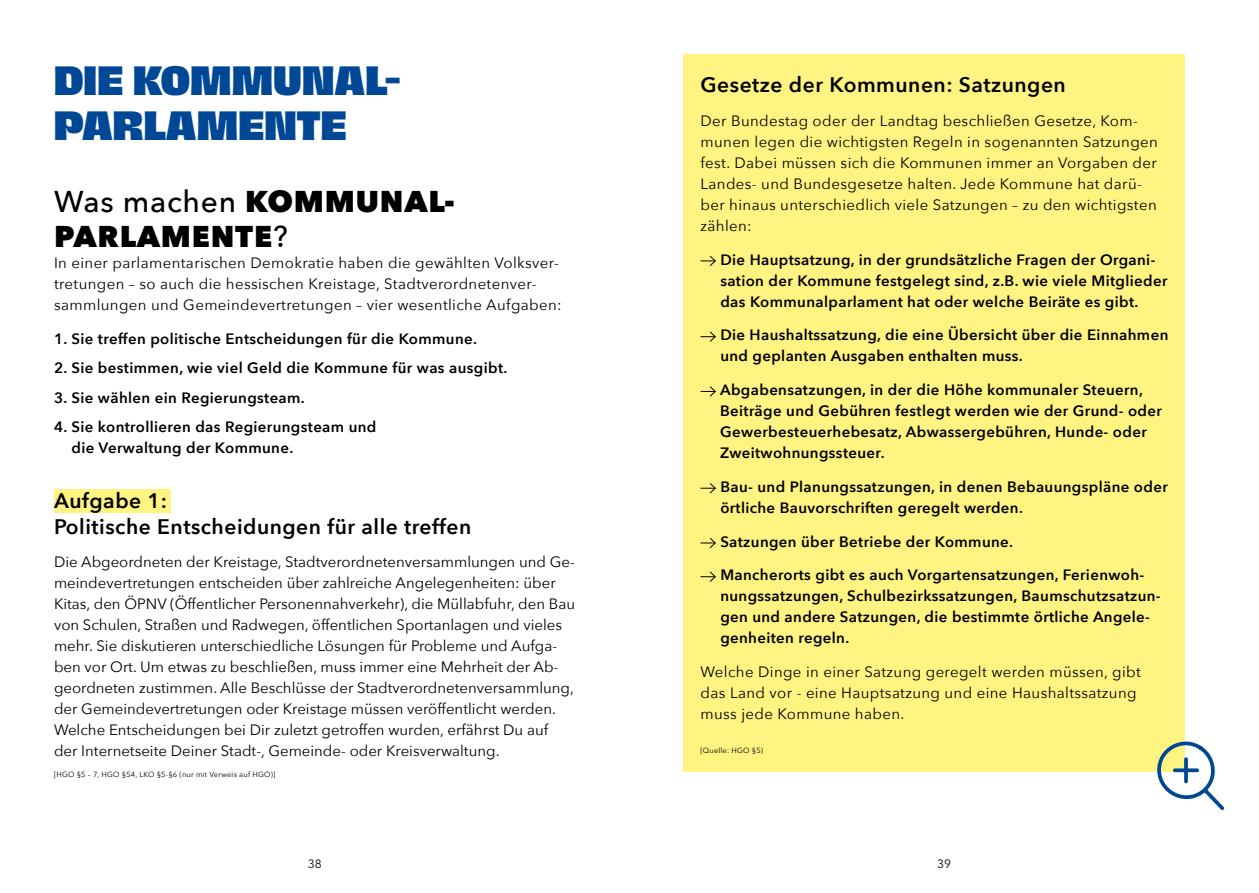
<style>
.page{position:relative;width:1259px;height:893px;background:#fff}
.page>*{position:absolute;margin:0;border:0;box-sizing:border-box;transform-origin:0 0}
.t1{font:800 37.5px/45px "Hagrid";letter-spacing:.01em;color:#004896}
.t2{font:800 30px/34.5px "Avenir Next";letter-spacing:.025em;color:#000}
.t3{font:600 21px/25.5px "Avenir Next";letter-spacing:.025em;color:#000}
.t4{font:600 15px/21px "Avenir Next";letter-spacing:.025em;color:#000}
.t5{font:15px/21px "Avenir Next";color:#000}
.t6{font:15px/21px "Avenir Next";letter-spacing:.025em;color:#000}
.t7{font:12px "Avenir Next";color:#000}
.t8{font:7.5px "Avenir Next";letter-spacing:.025em;color:#000}
.s1{font-weight:500}
</style>
<div class="page">
<div style="left:54px;top:490px;width:116px;height:23px;background:#fff481"></div>
<div style="left:683px;top:54px;width:502px;height:718px;background:#fff481"></div>
<svg style="left:700px;top:255px;width:16px;height:11px"></svg>
<svg style="left:700px;top:331px;width:16px;height:11px"></svg>
<svg style="left:700px;top:386px;width:16px;height:11px"></svg>
<svg style="left:700px;top:483px;width:16px;height:11px"></svg>
<svg style="left:700px;top:537px;width:16px;height:11px"></svg>
<svg style="left:700px;top:571px;width:16px;height:11px"></svg>
<svg style="left:1157px;top:741px;width:68px;height:69px"></svg>
<h2 class="t1" style="left:54px;top:60px;width:349px">DIE KOMMUNAL-<br>PARLAMENTE</h2>
<p class="t2" style="left:54px;top:184px;width:402px"><span class="s1">Was machen</span> KOMMUNAL-<br>PARLAMENTE<span class="s1">?</span></p>
<p class="t6" style="left:54px;top:251px;width:509px">In einer parlamentarischen Demokratie haben die gewählten Volksver&shy;tretungen – so auch die hessischen Kreistage, Stadtverordnetenver&shy;sammlungen und Gemeindevertretungen – vier wesentliche Aufgaben:</p>
<p class="t4" style="left:54px;top:327px;width:424px">1. Sie treffen politische Entscheidungen für die Kommune.</p>
<p class="t4" style="left:54px;top:357px;width:455px">2. Sie bestimmen, wie viel Geld die Kommune für was ausgibt.</p>
<p class="t4" style="left:54px;top:386px;width:252px">3. Sie wählen ein Regierungsteam.</p>
<p class="t4" style="left:54px;top:416px;width:324px">4. Sie kontrollieren das Regierungsteam und</p>
<p class="t4" style="left:71px;top:437px;width:223px">die Verwaltung der Kommune.</p>
<h3 class="t3" style="left:54px;top:487px;width:419px">Aufgabe 1:<br>Politische Entscheidungen für alle treffen</h3>
<p class="t5" style="left:54px;top:551px;width:522px">Die Abgeordneten der Kreistage, Stadtverordnetenversammlungen und Ge&shy;meindevertretungen entscheiden über zahlreiche Angelegenheiten: über Kitas, den ÖPNV (Öffentlicher Personennahverkehr), die Müllabfuhr, den Bau von Schulen, Straßen und Radwegen, öffentlichen Sportanlagen und vieles mehr. Sie diskutieren unterschiedliche Lösungen für Probleme und Aufga&shy;ben vor Ort. Um etwas zu beschließen, muss immer eine Mehrheit der Ab&shy;geordneten zustimmen. Alle Beschlüsse der Stadtverordnetenversammlung, der Gemeindevertretungen oder Kreistage müssen veröffentlicht werden.<br>Welche Entscheidungen bei Dir zuletzt getroffen wurden, erfährst Du auf der Internetseite Deiner Stadt-, Gemeinde- oder Kreisverwaltung.</p>
<p class="t8" style="left:54px;top:768px;width:223px">[HGO §5 – 7, HGO §54, LKO §5-§6 (nur mit Verweis auf HGO)]</p>
<h3 class="t3" style="left:700px;top:71px;width:367px">Gesetze der Kommunen: Satzungen</h3>
<p class="t6" style="left:700px;top:109px;width:459px">Der Bundestag oder der Landtag beschließen Gesetze, Kom&shy;munen legen die wichtigsten Regeln in sogenannten Satzungen fest. Dabei müssen sich die Kommunen immer an Vorgaben der Landes- und Bundesgesetze halten. Jede Kommune hat darü&shy;ber hinaus unterschiedlich viele Satzungen – zu den wichtigsten zählen:</p>
<p class="t4" style="left:720px;top:248px;width:449px">Die Hauptsatzung, in der grundsätzliche Fragen der Organi&shy;sation der Kommune festgelegt sind, z.B. wie viele Mitglieder das Kommunalparlament hat oder welche Beiräte es gibt.</p>
<p class="t4" style="left:720px;top:324px;width:449px">Die Haushaltssatzung, die eine Übersicht über die Einnahmen und geplanten Ausgaben enthalten muss.</p>
<p class="t4" style="left:720px;top:379px;width:443px">Abgabensatzungen, in der die Höhe kommunaler Steuern, Beiträge und Gebühren festlegt werden wie der Grund- oder Gewerbesteuerhebesatz, Abwassergebühren, Hunde- oder Zweitwohnungssteuer.</p>
<p class="t4" style="left:720px;top:476px;width:449px">Bau- und Planungssatzungen, in denen Bebauungspläne oder örtliche Bauvorschriften geregelt werden.</p>
<p class="t4" style="left:720px;top:530px;width:294px">Satzungen über Betriebe der Kommune.</p>
<p class="t4" style="left:720px;top:564px;width:442px">Mancherorts gibt es auch Vorgartensatzungen, Ferienwoh&shy;nungssatzungen, Schulbezirkssatzungen, Baumschutzsatzun&shy;gen und andere Satzungen, die bestimmte örtliche Angele&shy;genheiten regeln.</p>
<p class="t6" style="left:700px;top:661px;width:442px">Welche Dinge in einer Satzung geregelt werden müssen, gibt das Land vor - eine Hauptsatzung und eine Haushaltssatzung muss jede Kommune haben.</p>
<p class="t8" style="left:700px;top:744px;width:64px">[Quelle: HGO §5)</p>
<p class="t7" style="left:308px;top:854px;width:15px">38</p>
<p class="t7" style="left:937px;top:854px;width:15px">39</p>
</div>
